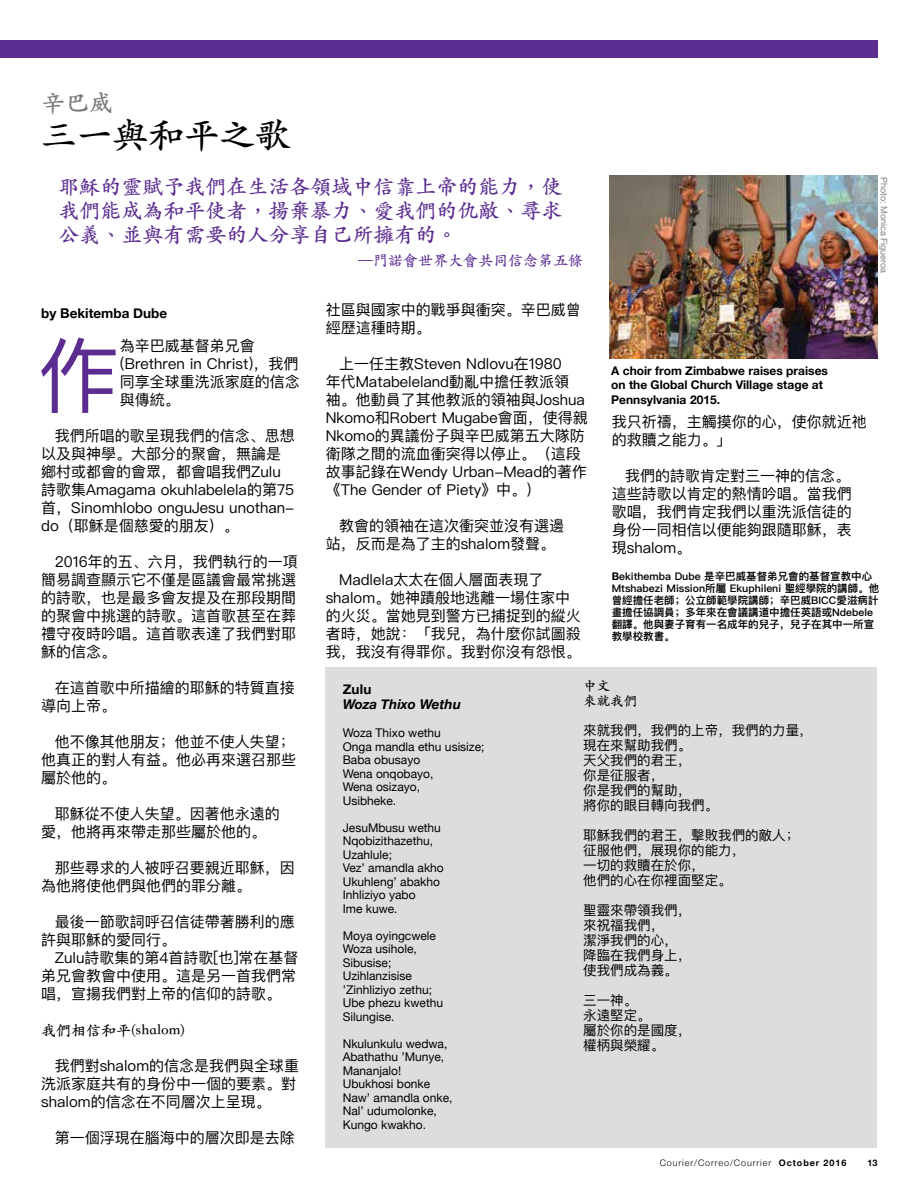
<style>
.page{position:relative;width:918px;height:1188px;background:#fff}
.page>*{position:absolute;margin:0;border:0;box-sizing:border-box;transform-origin:0 0}
.t1{font:81.6px "Ping Fang SC";color:#5c2d91}
.t2{font:36px "ST Kai Ti TC Bold";letter-spacing:-.01em;color:#000}
.t3{font:24px "ST Kai Ti TC Bold";color:#78787a}
.t4{font:21px/24px "ST Kai Ti TC Bold";color:#5c2d91;text-align:justify}
.t5{font:15px/18px "Ping Fang SC";color:#000}
.t6{font:15px "ST Kai Ti TC Bold";color:#5c2d91}
.t7{font:15px "ST Kai Ti TC Bold";color:#000}
.t8{font:13.5px/15px "Ping Fang SC";color:#000}
.t9{font:700 13.5px "Helvetica Neue";color:#000}
.t10{font:italic 700 13.5px "Helvetica Neue";color:#000}
.t11{font:13.5px/15px "ST Kai Ti TC Bold";color:#000}
.t12{font:12px/13.5px "Helvetica Neue";color:#000}
.t13{font:700 12px/13.5px "Helvetica Neue";color:#000}
.t14{font:600 10.5px/12px "Ping Fang SC";color:#000}
.t15{font:300 9px "Helvetica Neue";letter-spacing:.1em;color:#000}
.t16{font:9px "Helvetica Neue";color:#808285}
.t17{font:700 9px "Helvetica Neue";color:#000}
.s1{font-family:"Helvetica Neue";font-weight:700}
.s2{font-weight:700}
</style>
<div class="page">
<div style="left:326px;top:667px;width:551px;height:481px;background:#dcddde"></div>
<div style="left:0;top:41px;width:877px;height:17px;background:#5c2d91"></div>
<img style="left:610px;top:175px;width:267px;height:183px">
<h3 class="t3" style="left:41px;top:88px;width:73px">辛巴威</h3>
<h2 class="t2" style="left:41px;top:112px;width:251px">三一與和平之歌</h2>
<h3 class="t4" style="left:59px;top:173px;width:506px">耶穌的靈賦予我們在生活各領域中信靠上帝的能力，使我們能成為和平使者，揚棄暴力、愛我們的仇敵、尋求公義、並與有需要的人分享自己所擁有的。</h3>
<p class="t6" style="left:358px;top:251px;width:226px">—門諾會世界大會共同信念第五條</p>
<p class="t16" style="left:891px;top:177px;width:98px;rotate:90deg">Photo: Monica Figueroa</p>
<p class="t9" style="left:41px;top:302px;width:127px">by Bekitemba Dube</p>
<h1 class="t1" style="left:38px;top:325px;width:83px">作</h1>
<p class="t5" style="left:120px;top:337px;width:182px">為辛巴威基督弟兄會(Brethren in Christ)，我們同享全球重洗派家庭的信念與傳統。</p>
<p class="t5" style="left:41px;top:427px;width:255px;text-indent:14px">我們所唱的歌呈現我們的信念、思想以及與神學。大部分的聚會，無論是鄉村或都會的會眾，都會唱我們Zulu詩歌集Amagama okuhlabelela的第75首，Sinomhlobo onguJesu unothan&shy;do（耶穌是個慈愛的朋友）。</p>
<p class="t5" style="left:41px;top:553px;width:258px;text-align:justify;text-indent:14px">2016年的五、六月，我們執行的一項簡易調查顯示它不僅是區議會最常挑選的詩歌，也是最多會友提及在那段期間的聚會中挑選的詩歌。這首歌甚至在葬禮守夜時吟唱。這首歌表達了我們對耶穌的信念。</p>
<p class="t5" style="left:41px;top:679px;width:255px;text-indent:14px">在這首歌中所描繪的耶穌的特質直接導向上帝。</p>
<p class="t5" style="left:41px;top:733px;width:257px;text-align:justify;text-indent:14px">他不像其他朋友；他並不使人失望；他真正的對人有益。他必再來選召那些屬於他的。</p>
<p class="t5" style="left:41px;top:805px;width:240px;text-indent:14px">耶穌從不使人失望。因著他永遠的愛，他將再來帶走那些屬於他的。</p>
<p class="t5" style="left:41px;top:859px;width:255px;text-indent:14px">那些尋求的人被呼召要親近耶穌，因為他將使他們與他們的罪分離。</p>
<p class="t5" style="left:41px;top:913px;width:255px;text-indent:14px">最後一節歌詞呼召信徒帶著勝利的應許與耶穌的愛同行。</p>
<p class="t5" style="left:41px;top:949px;width:259px;text-indent:14px">Zulu詩歌集的第4首詩歌[也]常在基督弟兄會教會中使用。這是另一首我們常唱，宣揚我們對上帝的信仰的詩歌。</p>
<p class="t7" style="left:41px;top:1021px;width:145px">我們相信和平(shalom)</p>
<p class="t5" style="left:41px;top:1057px;width:259px;text-indent:14px">我們對shalom的信念是我們與全球重洗派家庭共有的身份中一個的要素。對shalom的信念在不同層次上呈現。</p>
<p class="t5" style="left:55px;top:1129px;width:242px">第一個浮現在腦海中的層次即是去除</p>
<p class="t5" style="left:326px;top:301px;width:256px">社區與國家中的戰爭與衝突。辛巴威曾經歷這種時期。</p>
<p class="t5" style="left:326px;top:355px;width:263px;text-indent:14px">上一任主教Steven Ndlovu在1980<br>年代Matabeleland動亂中擔任教派領袖。他動員了其他教派的領袖與Joshua<br>Nkomo和Robert Mugabe會面，使得親<br>Nkomo的異議份子與辛巴威第五大隊防衛隊之間的流血衝突得以停止。（這段故事記錄在Wendy Urban-Mead的著作《The Gender of Piety》中。）</p>
<p class="t5" style="left:326px;top:517px;width:240px;text-indent:14px">教會的領袖在這次衝突並沒有選邊站，反而是為了主的shalom發聲。</p>
<p class="t5" style="left:326px;top:571px;width:256px;text-indent:14px">Madlela太太在個人層面表現了shalom。她神蹟般地逃離一場住家中的火災。當她見到警方已捕捉到的縱火者時，她說：「我兒，為什麼你試圖殺我，我沒有得罪你。我對你沒有怨恨。</p>
<p class="t13" style="left:611px;top:365px;width:218px">A choir from Zimbabwe raises praises on the Global Church Village stage at</p>
<p class="t13" style="left:611px;top:393px;width:110px">Pennsylvania 2015.</p>
<p class="t5" style="left:612px;top:413px;width:256px">我只祈禱，主觸摸你的心，使你就近祂的救贖之能力。」</p>
<p class="t5" style="left:612px;top:467px;width:241px;text-align:justify;text-indent:14px">我們的詩歌肯定對三一神的信念。這些詩歌以肯定的熱情吟唱。當我們歌唱，我們肯定我們以重洗派信徒的身份一同相信以便能夠跟隨耶穌，表現shalom。</p>
<p class="t14" style="left:612px;top:570px;width:269px"><span class="s1">B</span>ekithemba Dube 是辛巴威基督弟兄會的基督宣教中心<br>Mtshabezi Mission所屬 Ekuphileni 聖經學院的講師。他曾經擔任老師；公立師範學院講師；辛巴威BICC愛滋病計畫擔任協調員；多年來在會議講道中擔任英語或Ndebele翻譯。他與妻子育有一名成年的兒子，兒子在其中一所宣教學校教書。</p>
<p class="t9" style="left:343px;top:678px;width:30px">Zulu</p>
<p class="t10" style="left:343px;top:693px;width:120px">Woza Thixo Wethu</p>
<p class="t12" style="left:343px;top:727px;width:143px">Woza Thixo wethu<br>Onga mandla ethu usisize;<br>Baba obusayo<br>Wena onqobayo,<br>Wena osizayo,<br>Usibheke.</p>
<p class="t12" style="left:343px;top:821px;width:103px">JesuMbusu wethu<br>Nqobizithazethu,<br>Uzahlule;<br>Vez’ amandla akho<br>Ukuhleng’ abakho<br>Inhliziyo yabo<br>Ime kuwe.</p>
<p class="t12" style="left:343px;top:929px;width:102px">Moya oyingcwele<br>Woza usihole,<br>Sibusise;<br>Uzihlanzisise ’Zinhliziyo zethu;<br>Ube phezu kwethu<br>Silungise.</p>
<p class="t12" style="left:343px;top:1037px;width:111px">Nkulunkulu wedwa,<br>Abathathu ’Munye,<br>Mananjalo!<br>Ubukhosi bonke<br>Naw’ amandla onke,<br>Nal’ udumolonke,<br>Kungo kwakho.</p>
<p class="t11" style="left:583px;top:678px;width:55px">中文<br>來就我們</p>
<p class="t8" style="left:583px;top:723px;width:231px">來就我們，我們的上帝，我們的力量，現在來幫助我們。<br>天父我們的君王，<br>你是征服者，<br>你是我們的幫助，<br>將你的眼目轉向我們。</p>
<p class="t8" style="left:583px;top:828px;width:217px">耶穌我們的君王，擊敗我們的敵人；征服他們，展現你的能力，<br>一切的救贖在於你，<br>他們的心在你裡面堅定。</p>
<p class="t8" style="left:583px;top:903px;width:109px">聖靈來帶領我們，來祝福我們，<br>潔淨我們的心，降臨在我們身上，使我們成為義。</p>
<p class="t8" style="left:583px;top:993px;width:109px">三一神。<br>永遠堅定。<br>屬於你的是國度，權柄與榮耀。</p>
<p class="t15" style="left:660px;top:1156px;width:188px">Courier/Correo/Courrier <span class="s2">October 2016</span></p>
<p class="t17" style="left:867px;top:1156px;width:12px">13</p>
</div>
